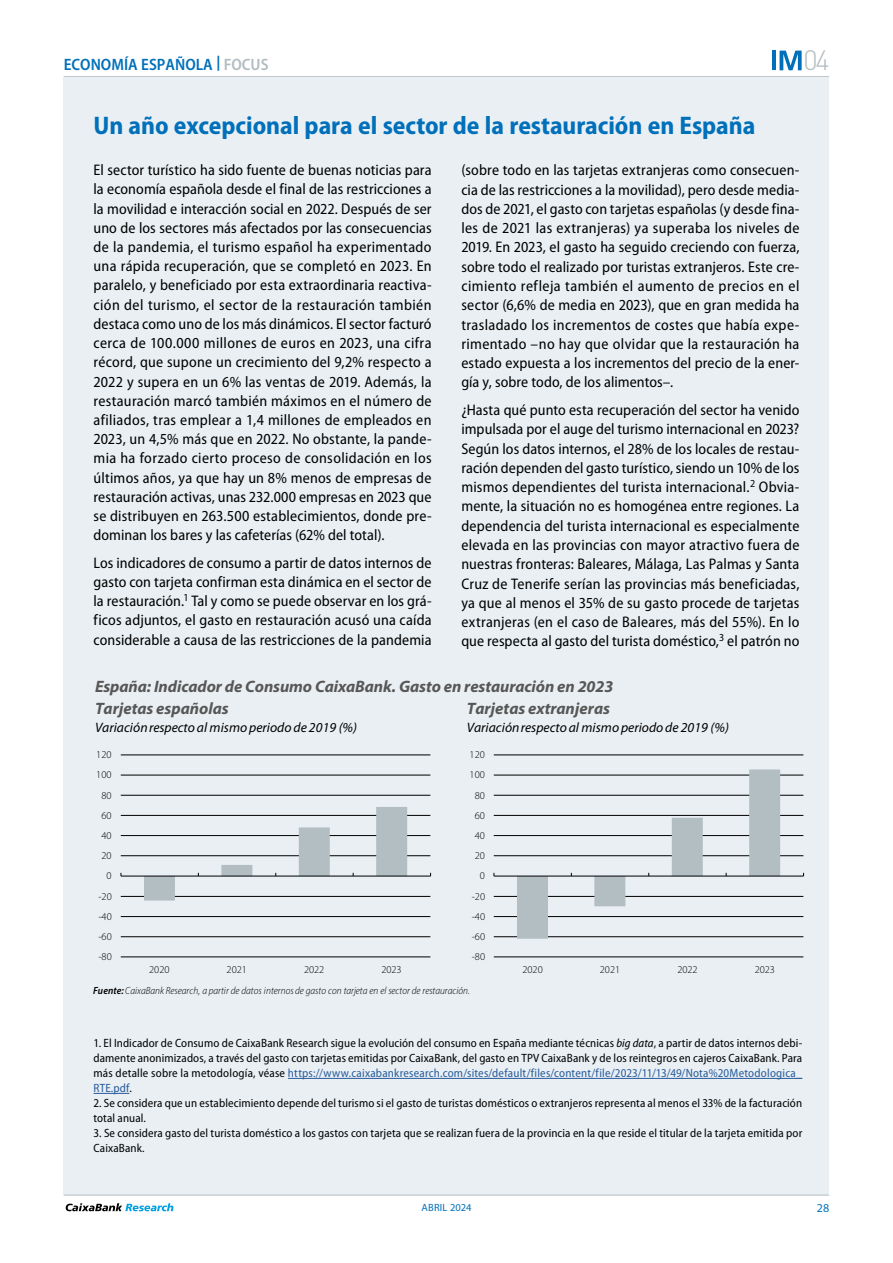
<style>
.page{position:relative;width:893px;height:1263px;background:#fff}
.page>*{position:absolute;margin:0;border:0;box-sizing:border-box;transform-origin:0 0}
.t1{font:300 27.6px "DIN Pro";color:#b2bdc2}
.t2{font:700 semi-condensed 25.5px "Myriad Pro";color:#0070ba}
.t3{font:italic 700 16.5px "Myriad Pro";letter-spacing:-.005em;color:#575756}
.t4{font:600 semi-condensed 16.5px "Myriad Pro";color:#0070ba}
.t5{font:semi-condensed 15.3px/19.2px "Myriad Pro";letter-spacing:.005em;color:#000;text-align:justify}
.t6{font:italic 13.65px "Myriad Pro";color:#000}
.t7{font:semi-condensed 12px/15px "Myriad Pro";letter-spacing:.01em;color:#000}
.t8{font:12px "Myriad Pro";color:#0070ba}
.t9{font:italic 300 semi-condensed 10.5px "Myriad Pro";letter-spacing:-.005em;color:#000}
.t10{font:300 10.5px "Myriad Pro";letter-spacing:-.005em;color:#000}
.t11{font:10.5px "Myriad Pro";letter-spacing:.02em;color:#0070ba}
.s1{color:#b2bdc2}
.s2{font-weight:600}
.s3{font-style:italic}
.s4{color:#275b9b}
</style>
<div class="page">
<hr style="left:64px;top:76px;width:765px;height:1px;background:#b2bdc2">
<div style="left:64px;top:77px;width:765px;height:1118px;background:#e9eff3"></div>
<hr style="left:64px;top:1195px;width:765px;height:1px;background:#b2bdc2">
<svg style="left:66px;top:1203px;width:107px;height:8px"></svg>
<svg style="left:779px;top:51px;width:23px;height:19px"></svg>
<hr style="left:772px;top:51px;width:4px;height:19px;background:#0070ba">
<hr style="left:121px;top:957px;width:309px;height:1px;background:#000">
<hr style="left:121px;top:936px;width:309px;height:1px;background:#000">
<hr style="left:121px;top:916px;width:309px;height:1px;background:#000">
<hr style="left:121px;top:896px;width:309px;height:1px;background:#000">
<hr style="left:121px;top:855px;width:309px;height:1px;background:#000">
<hr style="left:121px;top:835px;width:309px;height:1px;background:#000">
<hr style="left:121px;top:815px;width:309px;height:1px;background:#000">
<hr style="left:121px;top:795px;width:309px;height:1px;background:#000">
<hr style="left:121px;top:775px;width:309px;height:1px;background:#000">
<hr style="left:121px;top:755px;width:309px;height:1px;background:#000">
<hr style="left:121px;top:876px;width:310px;height:1px;background:#000">
<svg style="left:144px;top:807px;width:263px;height:93px"></svg>
<hr style="left:494px;top:957px;width:309px;height:1px;background:#000">
<hr style="left:494px;top:936px;width:309px;height:1px;background:#000">
<hr style="left:494px;top:916px;width:309px;height:1px;background:#000">
<hr style="left:494px;top:896px;width:309px;height:1px;background:#000">
<hr style="left:494px;top:855px;width:309px;height:1px;background:#000">
<hr style="left:494px;top:835px;width:309px;height:1px;background:#000">
<hr style="left:494px;top:815px;width:309px;height:1px;background:#000">
<hr style="left:494px;top:795px;width:309px;height:1px;background:#000">
<hr style="left:494px;top:775px;width:309px;height:1px;background:#000">
<hr style="left:494px;top:755px;width:309px;height:1px;background:#000">
<hr style="left:494px;top:876px;width:310px;height:1px;background:#000">
<svg style="left:517px;top:769px;width:263px;height:170px"></svg>
<hr style="left:288px;top:1078px;width:514px;height:1px;background:#275b9b">
<hr style="left:94px;top:1093px;width:35px;height:1px;background:#275b9b">
<p class="t4" style="left:64px;top:55px;width:206px">ECONOMÍA ESPAÑOLA <sup>|</sup> <span class="s1">FOCUS</span></p>
<h1 class="t1" style="left:803px;top:39px;width:28px">04</h1>
<h2 class="t2" style="left:94px;top:111px;width:663px">Un año excepcional para el sector de la restauración en España</h2>
<p class="t5" style="left:94px;top:161px;width:340px">El sector turístico ha sido fuente de buenas noticias para la economía española desde el final de las restricciones a la movilidad e interacción social en 2022. Después de ser uno de los sectores más afectados por las consecuencias de la pandemia, el turismo español ha experimentado una rápida recuperación, que se completó en 2023. En paralelo, y beneficiado por esta extraordinaria reactiva&shy;ción del turismo, el sector de la restauración también destaca como uno de los más dinámicos. El sector facturó cerca de 100.000 millones de euros en 2023, una cifra récord, que supone un crecimiento del 9,2% respecto a 2022 y supera en un 6% las ventas de 2019. Además, la restauración marcó también máximos en el número de afiliados, tras emplear a 1,4 millones de empleados en 2023, un 4,5% más que en 2022. No obstante, la pande&shy;mia ha forzado cierto proceso de consolidación en los últimos años, ya que hay un 8% menos de empresas de restauración activas, unas 232.000 empresas en 2023 que se distribuyen en 263.500 establecimientos, donde pre&shy;dominan los bares y las cafeterías (62% del total).</p>
<p class="t5" style="left:94px;top:553px;width:340px">Los indicadores de consumo a partir de datos internos de gasto con tarjeta confirman esta dinámica en el sector de la restauración.<sup>1</sup> Tal y como se puede observar en los grá&shy;ficos adjuntos, el gasto en restauración acusó una caída considerable a causa de las restricciones de la pandemia</p>
<p class="t5" style="left:461px;top:161px;width:340px">(sobre todo en las tarjetas extranjeras como consecuen&shy;cia de las restricciones a la movilidad), pero desde media&shy;dos de 2021, el gasto con tarjetas españolas (y desde fina&shy;les de 2021 las extranjeras) ya superaba los niveles de 2019. En 2023, el gasto ha seguido creciendo con fuerza, sobre todo el realizado por turistas extranjeros. Este cre&shy;cimiento refleja también el aumento de precios en el sector (6,6% de media en 2023), que en gran medida ha trasladado los incrementos de costes que había expe&shy;rimentado –no hay que olvidar que la restauración ha estado expuesta a los incrementos del precio de la ener&shy;gía y, sobre todo, de los alimentos–.</p>
<p class="t5" style="left:461px;top:401px;width:340px">¿Hasta qué punto esta recuperación del sector ha venido impulsada por el auge del turismo internacional en 2023?<br>Según los datos internos, el 28% de los locales de restau&shy;ración dependen del gasto turístico, siendo un 10% de los mismos dependientes del turista internacional.<sup>2</sup> Obvia&shy;mente, la situación no es homogénea entre regiones. La dependencia del turista internacional es especialmente elevada en las provincias con mayor atractivo fuera de nuestras fronteras: Baleares, Málaga, Las Palmas y Santa Cruz de Tenerife serían las provincias más beneficiadas, ya que al menos el 35% de su gasto procede de tarjetas extranjeras (en el caso de Baleares, más del 55%). En lo que respecta al gasto del turista doméstico,<sup>3</sup> el patrón no</p>
<p class="t3" style="left:95px;top:677px;width:520px">España: Indicador de Consumo CaixaBank. Gasto en restauración en 2023</p>
<p class="t6" style="left:95px;top:720px;width:264px">Variaciónrespecto al mismo periodo de 2019 (%)</p>
<p class="t3" style="left:95px;top:699px;width:135px">Tarjetas españolas</p>
<p class="t3" style="left:467px;top:699px;width:145px">Tarjetas extranjeras</p>
<p class="t6" style="left:467px;top:720px;width:264px">Variaciónrespecto al mismo periodo de 2019 (%)</p>
<p class="t10" style="left:96px;top:749px;width:17px">120</p>
<p class="t10" style="left:470px;top:749px;width:17px">120</p>
<p class="t10" style="left:96px;top:769px;width:17px">100</p>
<p class="t10" style="left:470px;top:769px;width:17px">100</p>
<p class="t10" style="left:101px;top:789px;width:12px">80</p>
<p class="t10" style="left:475px;top:789px;width:12px">80</p>
<p class="t10" style="left:101px;top:809px;width:12px">60</p>
<p class="t10" style="left:475px;top:809px;width:12px">60</p>
<p class="t10" style="left:101px;top:830px;width:12px">40</p>
<p class="t10" style="left:475px;top:830px;width:12px">40</p>
<p class="t10" style="left:101px;top:850px;width:12px">20</p>
<p class="t10" style="left:475px;top:850px;width:12px">20</p>
<p class="t10" style="left:106px;top:870px;width:7px">0</p>
<p class="t10" style="left:480px;top:870px;width:7px">0</p>
<p class="t10" style="left:98px;top:890px;width:15px">-20</p>
<p class="t10" style="left:472px;top:890px;width:15px">-20</p>
<p class="t10" style="left:98px;top:910px;width:15px">-40</p>
<p class="t10" style="left:472px;top:910px;width:15px">-40</p>
<p class="t10" style="left:98px;top:931px;width:15px">-60</p>
<p class="t10" style="left:472px;top:931px;width:15px">-60</p>
<p class="t10" style="left:98px;top:951px;width:15px">-80</p>
<p class="t10" style="left:472px;top:951px;width:15px">-80</p>
<p class="t10" style="left:149px;top:963px;width:22px">2020</p>
<p class="t10" style="left:227px;top:963px;width:22px">2021</p>
<p class="t10" style="left:304px;top:963px;width:22px">2022</p>
<p class="t10" style="left:381px;top:963px;width:22px">2023</p>
<p class="t9" style="left:93px;top:984px;width:378px"><span class="s2">Fuente:</span> CaixaBank Research, a partir de datos internos de gasto con tarjeta en el sector de restauración.</p>
<p class="t10" style="left:522px;top:963px;width:22px">2020</p>
<p class="t10" style="left:600px;top:963px;width:22px">2021</p>
<p class="t10" style="left:677px;top:963px;width:22px">2022</p>
<p class="t10" style="left:755px;top:963px;width:22px">2023</p>
<p class="t7" style="left:94px;top:1036px;width:710px;text-align:justify">1. El Indicador de Consumo de CaixaBank Research sigue la evolución del consumo en España mediante técnicas <span class="s3">big data</span>, a partir de datos internos debi&shy;damente anonimizados, a través del gasto con tarjetas emitidas por CaixaBank, del gasto en TPV CaixaBank y de los reintegros en cajeros CaixaBank. Para más detalle sobre la metodología, véase <span class="s4">https://www.caixabankresearch.com/sites/default/files/content/file/2023/11/13/49/Nota%20Metodologica_ RTE.pdf</span>.</p>
<p class="t7" style="left:94px;top:1096px;width:710px">2. Se considera que un establecimiento depende del turismo si el gasto de turistas domésticos o extranjeros representa al menos el 33% de la facturación total anual.</p>
<p class="t7" style="left:94px;top:1126px;width:710px">3. Se considera gasto del turista doméstico a los gastos con tarjeta que se realizan fuera de la provincia en la que reside el titular de la tarjeta emitida por<br>CaixaBank.</p>
<p class="t11" style="left:421px;top:1202px;width:52px">ABRIL 2024</p>
<p class="t8" style="left:817px;top:1202px;width:14px">28</p>
</div>
